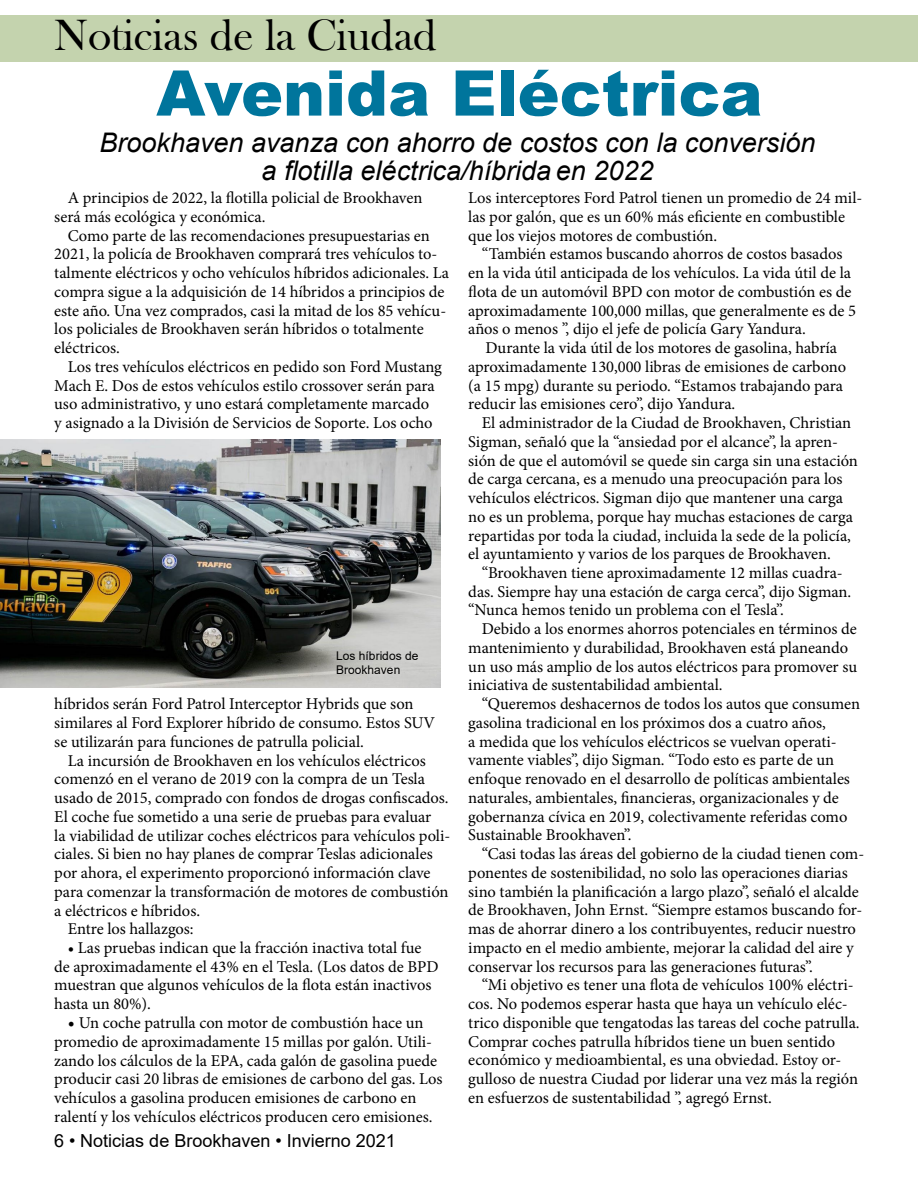
<style>
.page{position:relative;width:918px;height:1188px;background:#fff}
.page>*{position:absolute;margin:0;border:0;box-sizing:border-box;transform-origin:0 0}
.t1{font:900 63px "Arial";color:#00759c}
.t2{font:45px "Bask Old Face";color:#000}
.t3{font:italic 27px/27.8px "Arial";color:#000;text-align:center}
.t4{font:18px "Arial";color:#000}
.t5{font:16.5px/18.8px "Minion Pro";letter-spacing:-.005em;color:#000}
.t6{font:12px/13.5px "Arial";color:#000}
.s1{font-size:18px}
</style>
<div class="page">
<div style="left:0;top:15px;width:918px;height:47px;background:#c4d3ae"></div>
<img style="left:0;top:440px;width:440px;height:248px">
<h2 class="t2" style="left:54px;top:11px;width:384px">Noticias de la Ciudad</h2>
<h1 class="t1" style="left:156px;top:47px;width:608px">Avenida Eléctrica</h1>
<h3 class="t3" style="left:100px;top:129px;width:717px">Brookhaven avanza con ahorro de costos con la conversión a flotilla eléctrica/híbrida en 2022</h3>
<p class="t5" style="left:54px;top:189px;width:370px;text-indent:13px">A principios de 2022, la flotilla policial de Brookhaven será más ecológica y económica.</p>
<p class="t5" style="left:54px;top:226px;width:396px;text-indent:13px">Como parte de las recomendaciones presupuestarias en 2021, la policía de Brookhaven comprará tres vehículos to&shy;talmente eléctricos y ocho vehículos híbridos adicionales. La compra sigue a la adquisición de 14 híbridos a principios de este año. Una vez comprados, casi la mitad de los 85 vehícu&shy;los policiales de Brookhaven serán híbridos o totalmente eléctricos.</p>
<p class="t5" style="left:54px;top:357px;width:389px;text-indent:13px">Los tres vehículos eléctricos en pedido son Ford Mustang Mach E. Dos de estos vehículos estilo crossover serán para uso administrativo, y uno estará completamente marcado<br>y asignado a la División de Servicios de Soporte. Los ocho</p>
<p class="t6" style="left:336px;top:649px;width:84px">Los híbridos de<br>Brookhaven</p>
<p class="t5" style="left:54px;top:695px;width:382px">híbridos serán Ford Patrol Interceptor Hybrids que son similares al Ford Explorer híbrido de consumo. Estos SUV se utilizarán para funciones de patrulla policial.</p>
<p class="t5" style="left:68px;top:751px;width:360px">La incursión de Brookhaven en los vehículos eléctricos</p>
<p class="t5" style="left:54px;top:770px;width:372px">comenzó en el verano de 2019 con la compra de un Tesla</p>
<p class="t5" style="left:54px;top:788px;width:396px">usado de 2015, comprado con fondos de drogas confiscados.</p>
<p class="t5" style="left:54px;top:807px;width:379px">El coche fue sometido a una serie de pruebas para evaluar</p>
<p class="t5" style="left:54px;top:826px;width:398px">la viabilidad de utilizar coches eléctricos para vehículos poli-</p>
<p class="t5" style="left:54px;top:845px;width:380px">ciales. Si bien no hay planes de comprar Teslas adicionales</p>
<p class="t5" style="left:54px;top:863px;width:378px">por ahora, el experimento proporcionó información clave</p>
<p class="t5" style="left:54px;top:882px;width:396px">para comenzar la transformación de motores de combustión</p>
<p class="t5" style="left:54px;top:901px;width:147px">a eléctricos e híbridos.</p>
<p class="t5" style="left:68px;top:920px;width:127px">Entre los hallazgos:</p>
<p class="t5" style="left:54px;top:938px;width:386px;text-indent:13px">• Las pruebas indican que la fracción inactiva total fue de aproximadamente el 43% en el Tesla. (Los datos de BPD muestran que algunos vehículos de la flota están inactivos hasta un 80%).</p>
<p class="t5" style="left:54px;top:1014px;width:390px;text-indent:14px"><span class="s1">•</span> Un coche patrulla con motor de combustión hace un promedio de aproximadamente 15 millas por galón. Utili&shy;zando los cálculos de la EPA, cada galón de gasolina puede producir casi 20 libras de emisiones de carbono del gas. Los vehículos a gasolina producen emisiones de carbono en ralentí y los vehículos eléctricos producen cero emisiones.</p>
<p class="t4" style="left:54px;top:1128px;width:343px">6 • Noticias de Brookhaven • Invierno 2021</p>
<p class="t5" style="left:468px;top:189px;width:396px">Los interceptores Ford Patrol tienen un promedio de 24 mil&shy;las por galón, que es un 60% más eficiente en combustible que los viejos motores de combustión.</p>
<p class="t5" style="left:468px;top:245px;width:389px;text-indent:13px">“También estamos buscando ahorros de costos basados en la vida útil anticipada de los vehículos. La vida útil de la flota de un automóvil BPD con motor de combustión es de aproximadamente 100,000 millas, que generalmente es de 5 años o menos ”, dijo el jefe de policía Gary Yandura.</p>
<p class="t5" style="left:468px;top:339px;width:379px;text-indent:17px">Durante la vida útil de los motores de gasolina, habría aproximadamente 130,000 libras de emisiones de carbono (a 15 mpg) durante su periodo. “Estamos trabajando para reducir las emisiones cero”, dijo Yandura.</p>
<p class="t5" style="left:468px;top:413px;width:391px;text-indent:13px">El administrador de la Ciudad de Brookhaven, Christian Sigman, señaló que la “ansiedad por el alcance”, la apren&shy;sión de que el automóvil se quede sin carga sin una estación de carga cercana, es a menudo una preocupación para los vehículos eléctricos. Sigman dijo que mantener una carga no es un problema, porque hay muchas estaciones de carga repartidas por toda la ciudad, incluida la sede de la policía, el ayuntamiento y varios de los parques de Brookhaven.</p>
<p class="t5" style="left:468px;top:563px;width:384px;text-indent:13px">“Brookhaven tiene aproximadamente 12 millas cuadra&shy;das. Siempre hay una estación de carga cerca”, dijo Sigman. “Nunca hemos tenido un problema con el Tesla”.</p>
<p class="t5" style="left:468px;top:620px;width:390px;text-indent:13px">Debido a los enormes ahorros potenciales en términos de mantenimiento y durabilidad, Brookhaven está planeando un uso más amplio de los autos eléctricos para promover su iniciativa de sustentabilidad ambiental.</p>
<p class="t5" style="left:468px;top:695px;width:393px;text-indent:13px">“Queremos deshacernos de todos los autos que consumen gasolina tradicional en los próximos dos a cuatro años,<br>a medida que los vehículos eléctricos se vuelvan operati&shy;vamente viables”, dijo Sigman. “Todo esto es parte de un enfoque renovado en el desarrollo de políticas ambientales naturales, ambientales, financieras, organizacionales y de gobernanza cívica en 2019, colectivamente referidas como Sustainable Brookhaven”.</p>
<p class="t5" style="left:468px;top:845px;width:398px;text-indent:13px">“Casi todas las áreas del gobierno de la ciudad tienen com&shy;ponentes de sostenibilidad, no solo las operaciones diarias sino también la planificación a largo plazo”, señaló el alcalde de Brookhaven, John Ernst. “Siempre estamos buscando for&shy;mas de ahorrar dinero a los contribuyentes, reducir nuestro impacto en el medio ambiente, mejorar la calidad del aire y conservar los recursos para las generaciones futuras”.</p>
<p class="t5" style="left:468px;top:976px;width:393px;text-indent:13px">“Mi objetivo es tener una flota de vehículos 100% eléctri&shy;cos. No podemos esperar hasta que haya un vehículo eléc&shy;trico disponible que tengatodas las tareas del coche patrulla.<br>Comprar coches patrulla híbridos tiene un buen sentido económico y medioambiental, es una obviedad. Estoy or&shy;gulloso de nuestra Ciudad por liderar una vez más la región en esfuerzos de sustentabilidad ”, agregó Ernst.</p>
</div>
